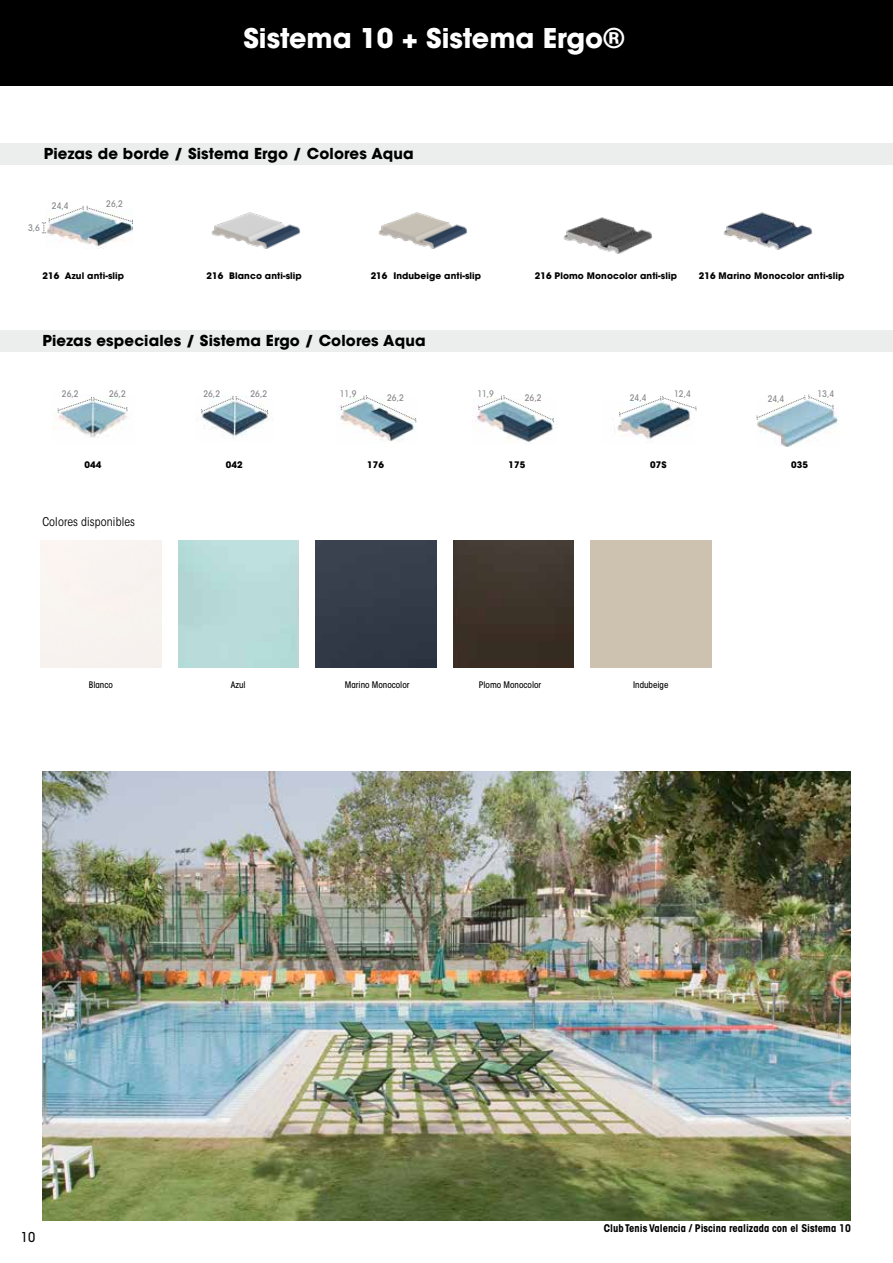
<style>
.page{position:relative;width:893px;height:1263px;background:#fff}
.page>*{position:absolute;margin:0;border:0;box-sizing:border-box;transform-origin:0 0}
.t1{font:700 27px "ITC Avant Garde Std";color:#fff}
.t2{font:700 15px "ITC Avant Garde Std";letter-spacing:.01em;color:#000}
.t3{font:500 condensed 13.5px "ITC Avant Garde Std";color:#000}
.t4{font:condensed 12px "ITC Avant Garde Std";letter-spacing:.01em;color:#000}
.t5{font:700 condensed 10.5px "ITC Avant Garde Std";color:#000}
.t6{font:700 9px "ITC Avant Garde Std";letter-spacing:.01em;color:#000}
.t7{font:500 condensed 9px "ITC Avant Garde Std";color:#87888a}
.t8{font:500 condensed 9px "ITC Avant Garde Std";color:#000}
</style>
<div class="page">
<img style="left:43px;top:772px;width:807px;height:448px">
<img style="left:50px;top:234px;width:74px;height:14px">
<img style="left:211px;top:212px;width:90px;height:37px">
<img style="left:378px;top:212px;width:90px;height:37px">
<img style="left:723px;top:212px;width:90px;height:38px">
<img style="left:563px;top:217px;width:90px;height:37px">
<img style="left:52px;top:396px;width:76px;height:42px">
<svg style="left:58px;top:397px;width:69px;height:16px"></svg>
<img style="left:201px;top:413px;width:72px;height:25px">
<svg style="left:201px;top:396px;width:67px;height:18px"></svg>
<img style="left:476px;top:416px;width:78px;height:27px">
<svg style="left:478px;top:395px;width:76px;height:27px"></svg>
<img style="left:340px;top:405px;width:77px;height:37px">
<svg style="left:341px;top:395px;width:75px;height:27px"></svg>
<img style="left:617px;top:416px;width:74px;height:23px">
<svg style="left:619px;top:396px;width:78px;height:20px"></svg>
<img style="left:758px;top:415px;width:80px;height:31px">
<svg style="left:757px;top:395px;width:77px;height:25px"></svg>
<div style="left:316px;top:540px;width:120px;height:128px;background:#333b48"></div>
<img style="left:453px;top:540px;width:120px;height:128px">
<svg style="left:42px;top:206px;width:91px;height:28px"></svg>
<div style="left:0;top:0;width:893px;height:85px;background:#000"></div>
<div style="left:0;top:331px;width:893px;height:21px;background:#eceded"></div>
<div style="left:0;top:144px;width:893px;height:21px;background:#eceded"></div>
<h1 class="t1" style="left:243px;top:21px;width:383px">Sistema 10 + Sistema Ergo®</h1>
<h2 class="t2" style="left:44px;top:144px;width:371px">Piezas de borde / Sistema Ergo / Colores Aqua</h2>
<p class="t7" style="left:28px;top:222px;width:13px">3,6</p>
<p class="t7" style="left:52px;top:200px;width:18px">24,4</p>
<p class="t7" style="left:106px;top:198px;width:18px">26,2</p>
<p class="t6" style="left:43px;top:270px;width:83px">216 Azul anti-slip</p>
<p class="t6" style="left:207px;top:270px;width:97px">216 Blanco anti-slip</p>
<p class="t6" style="left:371px;top:270px;width:112px">216 Indubeige anti-slip</p>
<p class="t6" style="left:535px;top:270px;width:144px">216 Plomo Monocolor anti-slip</p>
<p class="t6" style="left:699px;top:270px;width:147px">216 Marino Monocolor anti-slip</p>
<h2 class="t2" style="left:43px;top:331px;width:385px">Piezas especiales / Sistema Ergo / Colores Aqua</h2>
<p class="t7" style="left:62px;top:389px;width:18px">26,2</p>
<p class="t7" style="left:109px;top:389px;width:18px">26,2</p>
<p class="t7" style="left:203px;top:389px;width:18px">26,2</p>
<p class="t7" style="left:251px;top:389px;width:18px">26,2</p>
<p class="t7" style="left:525px;top:392px;width:18px">26,2</p>
<p class="t7" style="left:340px;top:389px;width:18px">11,9</p>
<p class="t7" style="left:674px;top:389px;width:18px">12,4</p>
<p class="t7" style="left:477px;top:389px;width:18px">11,9</p>
<p class="t7" style="left:630px;top:392px;width:18px">24,4</p>
<p class="t7" style="left:768px;top:394px;width:18px">24,4</p>
<p class="t7" style="left:387px;top:392px;width:18px">26,2</p>
<p class="t7" style="left:817px;top:389px;width:18px">13,4</p>
<p class="t6" style="left:84px;top:458px;width:18px">044</p>
<p class="t6" style="left:226px;top:458px;width:18px">042</p>
<p class="t6" style="left:367px;top:458px;width:18px">176</p>
<p class="t6" style="left:509px;top:458px;width:18px">175</p>
<p class="t6" style="left:650px;top:458px;width:18px">07S</p>
<p class="t6" style="left:791px;top:458px;width:18px">035</p>
<h3 class="t4" style="left:43px;top:515px;width:94px">Colores disponibles</h3>
<p class="t8" style="left:89px;top:679px;width:26px">Blanco</p>
<p class="t8" style="left:231px;top:679px;width:16px">Azul</p>
<p class="t8" style="left:345px;top:679px;width:66px">Marino Monocolor</p>
<p class="t8" style="left:479px;top:679px;width:64px">Plomo Monocolor</p>
<p class="t8" style="left:633px;top:679px;width:37px">Indubeige</p>
<h3 class="t3" style="left:21px;top:1228px;width:16px">10</h3>
<p class="t5" style="left:604px;top:1222px;width:249px">Club Tenis Valencia / Piscina realizada con el Sistema 10</p>
</div>
